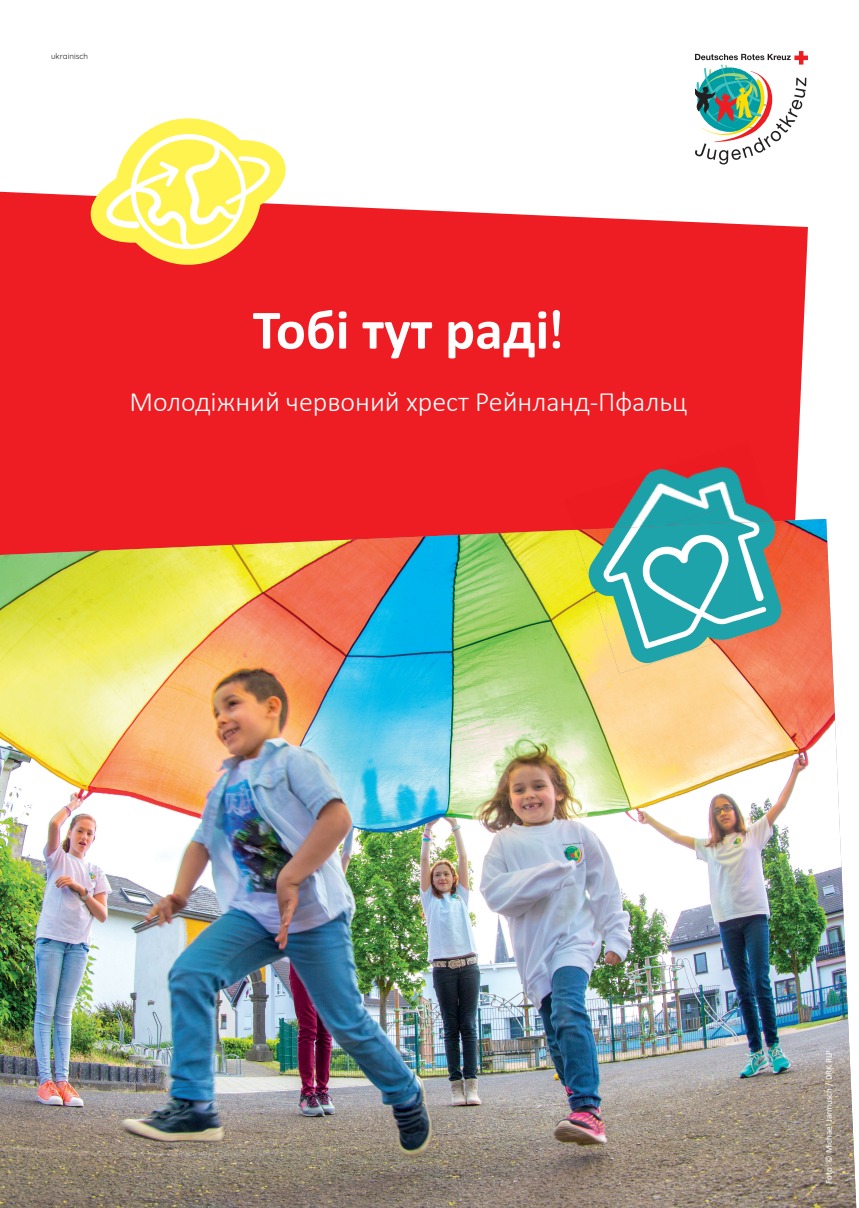
<style>
.page{position:relative;width:859px;height:1208px;background:#fff}
.page>*{position:absolute;margin:0;border:0;box-sizing:border-box;transform-origin:0 0}
.t1{font:700 56px "Calibri";color:#fff}
.t2{font:300 28px "Calibri";color:#fff}
.t3{font:9px "Calibri";color:#fff}
.t4{font:8px "Quicksand";color:#231f20}
.s1{font-family:"Quicksand";font-size:55px}
</style>
<div class="page">
<div style="left:0;top:192px;width:808px;height:327px;background:#ee1d23"></div>
<img style="left:0;top:519px;width:856px;height:689px">
<svg style="left:91px;top:118px;width:195px;height:147px"></svg>
<img style="left:564px;top:441px;width:201px;height:89px">
<img style="left:665px;top:494px;width:108px;height:29px">
<img style="left:606px;top:523px;width:132px;height:150px">
<img style="left:574px;top:528px;width:33px;height:106px">
<img style="left:737px;top:521px;width:66px;height:115px">
<svg style="left:695px;top:51px;width:113px;height:113px"></svg>
<p class="t4" style="left:51px;top:49px;width:39px">ukrainisch</p>
<h1 class="t1" style="left:253px;top:290px;width:313px">Тобі тут раді<span class="s1">!</span></h1>
<p class="t2" style="left:129px;top:384px;width:559px">Молодіжний червоний хрест Рейнланд-Пфальц</p>
<p class="t3" style="left:823px;top:1183px;width:135px;rotate:-90deg">Foto: © Michael Jarmusch / DRK RLP</p>
</div>
